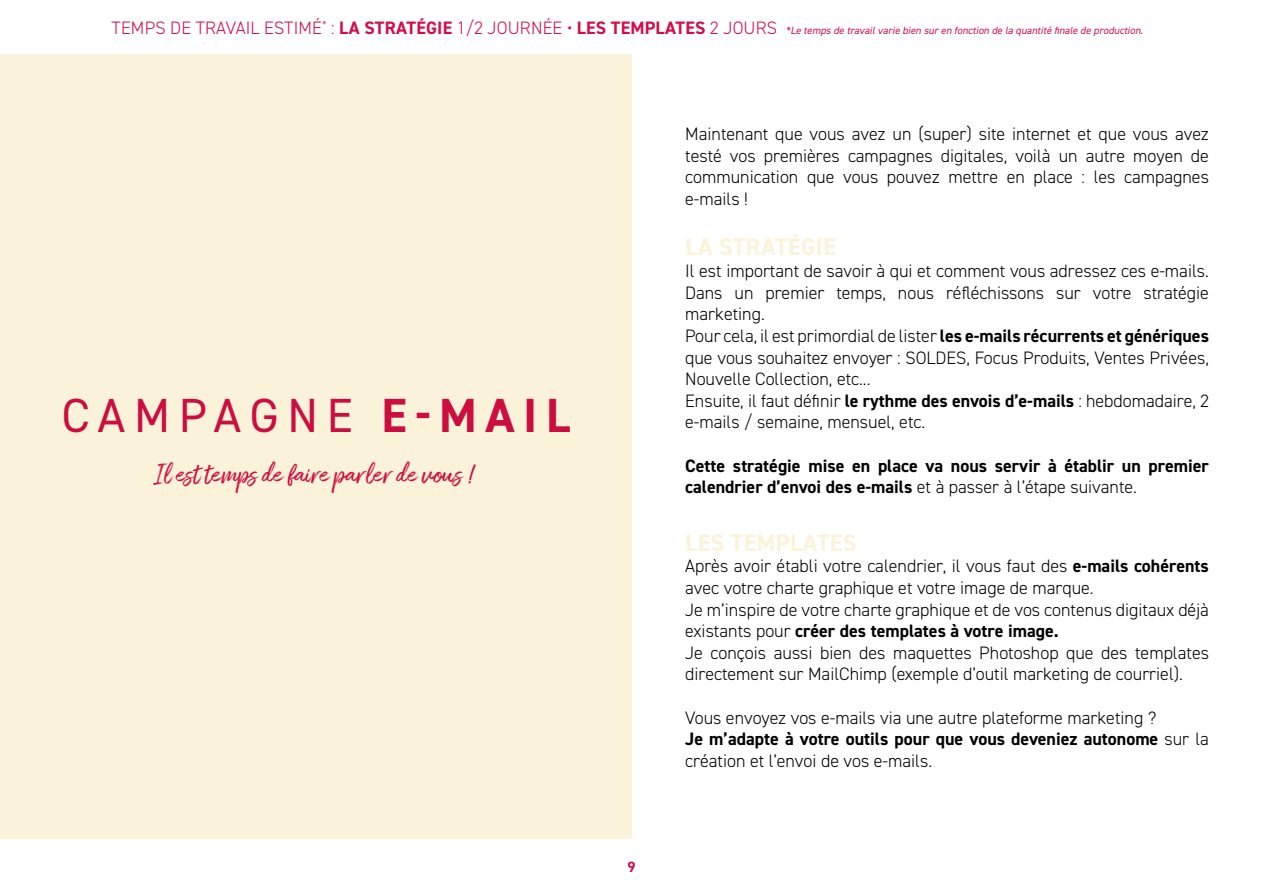
<style>
.page{position:relative;width:1263px;height:893px;background:#fff}
.page>*{position:absolute;margin:0;border:0;box-sizing:border-box;transform-origin:0 0}
.t1{font:48px "DIN2014";letter-spacing:.18em;color:#d00e4a}
.t2{font:27px "Amithen";color:#d00e4a}
.t3{font:700 24px "DIN2014";letter-spacing:.01em;color:#fbf2da}
.t4{font:300 18px/21.6px "DIN2014";color:#000}
.t5{font:700 18px/21.6px "DIN2014";color:#000}
.t6{font:700 15px "DIN2014";color:#d00e4a}
.t7{font:italic 10.5px "DIN2014";color:#d00e4a}
.s1{font-weight:300;font-style:normal;font-size:18px}
.s2{font-weight:700;font-style:normal;font-size:18px}
.s3{font-weight:700}
.s4{font-weight:300}
</style>
<div class="page">
<div style="left:0;top:54px;width:631px;height:785px;background:#fbf2da"></div>
<p class="t7" style="left:112px;top:24px;width:1033px"><span class="s1">TEMPS DE TRAVAIL ESTIMÉ</span><sup>*</sup> <span class="s1">:</span> <span class="s2">LA STRATÉGIE</span> <span class="s1">1/2 JOURNÉE •</span> <span class="s2">LES TEMPLATES</span> <span class="s1">2 JOURS</span> *Le temps de travail varie bien sur en fonction de la quantité finale de production.</p>
<h1 class="t1" style="left:61px;top:386px;width:510px">CAMPAGNE <span class="s3">E-MAIL</span></h1>
<h2 class="t2" style="left:155px;top:457px;width:322px">Il est temps de faire parler de vous !</h2>
<p class="t6" style="left:627px;top:857px;width:10px">9</p>
<p class="t4" style="left:685px;top:123px;width:525px;text-align:justify">Maintenant que vous avez un (super) site internet et que vous avez testé vos premières campagnes digitales, voilà un autre moyen de communication que vous pouvez mettre en place : les campagnes e-mails !</p>
<h3 class="t3" style="left:685px;top:231px;width:152px">LA STRATÉGIE</h3>
<p class="t4" style="left:685px;top:260px;width:525px">Il est important de savoir à qui et comment vous adressez ces e-mails.<br>Dans un premier temps, nous réfléchissons sur votre stratégie marketing.<br>Pour cela, il est primordial de lister <span class="s3">les e-mails récurrents et génériques </span>que vous souhaitez envoyer : SOLDES, Focus Produits, Ventes Privées, Nouvelle Collection, etc...<br>Ensuite, il faut définir <span class="s3">le rythme des envois d’e-mails</span> : hebdomadaire, 2 e-mails / semaine, mensuel, etc.</p>
<p class="t5" style="left:685px;top:454px;width:525px">Cette stratégie mise en place va nous servir à établir un premier calendrier d’envoi des e-mails <span class="s4">et à passer à l’étape suivante.</span></p>
<h3 class="t3" style="left:685px;top:526px;width:173px">LES TEMPLATES</h3>
<p class="t4" style="left:685px;top:555px;width:525px">Après avoir établi votre calendrier, il vous faut des <span class="s3">e-mails cohérents </span>avec votre charte graphique et votre image de marque.<br>Je m’inspire de votre charte graphique et de vos contenus digitaux déjà existants pour <span class="s3">créer des templates à votre image.<br></span>Je conçois aussi bien des maquettes Photoshop que des templates directement sur MailChimp (exemple d’outil marketing de courriel).</p>
<p class="t4" style="left:685px;top:707px;width:525px">Vous envoyez vos e-mails via une autre plateforme marketing ?<br><span class="s3">Je m’adapte à votre outils pour que vous deveniez autonome</span> sur la création et l’envoi de vos e-mails.</p>
</div>
